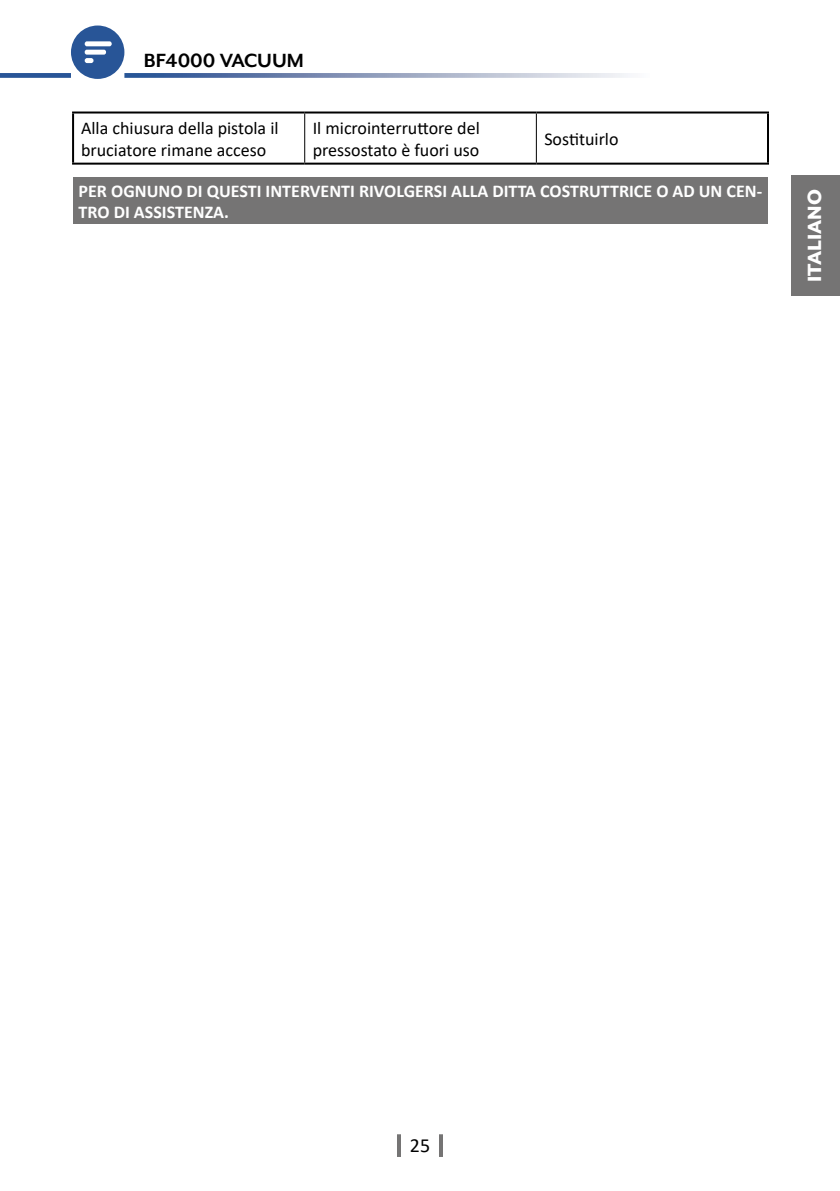
<style>
.page{position:relative;width:840px;height:1191px;background:#fff}
.page>*{position:absolute;margin:0;border:0;box-sizing:border-box;transform-origin:0 0}
.t1{font:700 22px "Mr Eaves XL Mod OT";color:#000}
.t2{font:800 22px "Mr Eaves XL Mod OT";color:#fff}
.t3{font:20px "Calibri";color:#000}
.t4{font:18px/21.6px "Calibri";color:#000}
.t5{font:700 18px/21.6px "Calibri";color:#fff}
</style>
<div class="page">
<svg style="left:71px;top:26px;width:53px;height:53px"></svg>
<svg style="left:124px;top:73px;width:504px;height:5px;background:#92a2c1"></svg>
<div style="left:0;top:73px;width:71px;height:5px;background:#285597"></div>
<hr style="left:397px;top:1134px;width:4px;height:23px;background:#757474">
<hr style="left:439px;top:1134px;width:4px;height:23px;background:#757474">
<div style="left:791px;top:175px;width:48px;height:121px;background:#757474"></div>
<div style="left:73px;top:177px;width:694px;height:47px;background:#757474"></div>
<hr style="left:304px;top:113px;width:1px;height:50px;background:#000">
<hr style="left:535px;top:113px;width:1px;height:50px;background:#000">
<hr style="left:72px;top:111px;width:232px;height:2px;background:#000">
<hr style="left:72px;top:113px;width:2px;height:50px;background:#000">
<hr style="left:72px;top:163px;width:232px;height:2px;background:#000">
<hr style="left:304px;top:111px;width:232px;height:2px;background:#000">
<hr style="left:536px;top:111px;width:232px;height:2px;background:#000">
<hr style="left:766px;top:113px;width:2px;height:50px;background:#000">
<hr style="left:304px;top:163px;width:232px;height:2px;background:#000">
<hr style="left:536px;top:163px;width:232px;height:2px;background:#000">
<p class="t1" style="left:144px;top:49px;width:161px">BF4000 VACUUM</p>
<p class="t4" style="left:81px;top:117px;width:199px">Alla chiusura della pistola il bruciatore rimane acceso</p>
<p class="t4" style="left:312px;top:117px;width:168px">Il microinterruttore del pressostato è fuori uso</p>
<p class="t4" style="left:544px;top:128px;width:76px">Sostituirlo</p>
<p class="t5" style="left:79px;top:179px;width:684px">PER OGNUNO DI QUESTI INTERVENTI RIVOLGERSI ALLA DITTA COSTRUTTRICE O AD UN CEN-<br>TRO DI ASSISTENZA.</p>
<p class="t2" style="left:803px;top:282px;width:94px;rotate:-90deg">ITALIANO</p>
<p class="t3" style="left:409px;top:1131px;width:22px">25</p>
</div>
